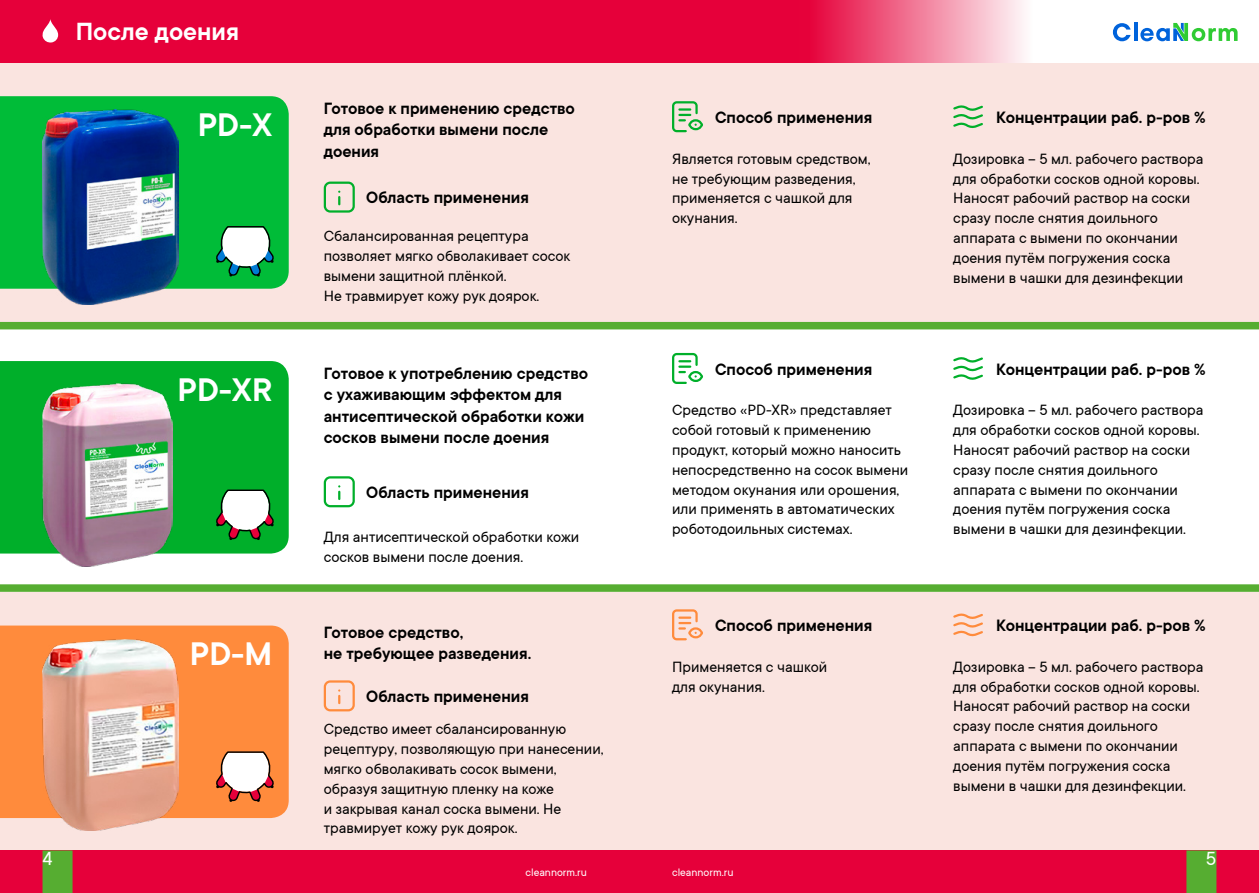
<style>
.page{position:relative;width:1259px;height:893px;background:#fff}
.page>*{position:absolute;margin:0;border:0;box-sizing:border-box;transform-origin:0 0}
.t1{font:600 36px "TT Commons";color:#fff}
.t2{font:600 27.3px "TT Commons";color:#fff}
.t3{font:21px "TT Commons";color:#fff}
.t4{font:600 18px/21.6px "TT Commons";color:#000}
.t5{font:16.5px/19.8px "TT Commons";color:#000}
.t6{font:12px "TT Commons";color:#fff}
</style>
<div class="page">
<div style="left:0;top:63px;width:1259px;height:259px;background:#fae4e0"></div>
<div style="left:0;top:592px;width:1259px;height:259px;background:#fae4e0"></div>
<div style="left:0;top:850px;width:1259px;height:43px;background:#e6003a"></div>
<div style="left:0;top:0;width:1259px;height:63px;background:#e6003a"></div>
<div style="left:43px;top:850px;width:30px;height:43px;background:#56ad31"></div>
<div style="left:1186px;top:850px;width:30px;height:43px;background:#56ad31"></div>
<svg style="left:817px;top:0;width:442px;height:63px;background:#f7bdcb"></svg>
<div style="left:0;top:584px;width:1259px;height:8px;background:#56ad31"></div>
<div style="left:0;top:322px;width:1259px;height:7px;background:#56ad31"></div>
<svg style="left:42px;top:19px;width:16px;height:24px"></svg>
<svg style="left:1113px;top:23px;width:17px;height:18px"></svg>
<svg style="left:1133px;top:22px;width:4px;height:19px"></svg>
<svg style="left:1140px;top:23px;width:97px;height:18px;background:#9ad4c4"></svg>
<svg style="left:953px;top:105px;width:30px;height:23px"></svg>
<svg style="left:672px;top:101px;width:31px;height:32px"></svg>
<svg style="left:953px;top:357px;width:30px;height:23px"></svg>
<svg style="left:672px;top:352px;width:31px;height:32px"></svg>
<svg style="left:953px;top:613px;width:30px;height:24px"></svg>
<svg style="left:672px;top:609px;width:31px;height:32px"></svg>
<div style="left:0;top:96px;width:289px;height:193px;background:#00bc38"></div>
<div style="left:0;top:361px;width:289px;height:193px;background:#00af2a"></div>
<div style="left:0;top:625px;width:289px;height:193px;background:#ff8b3c"></div>
<svg style="left:323px;top:181px;width:32px;height:32px"></svg>
<svg style="left:323px;top:476px;width:32px;height:32px"></svg>
<svg style="left:323px;top:680px;width:32px;height:32px"></svg>
<img style="left:43px;top:110px;width:136px;height:194px">
<img style="left:43px;top:383px;width:130px;height:184px">
<img style="left:43px;top:639px;width:136px;height:192px">
<svg style="left:216px;top:226px;width:58px;height:51px;background:#83c5a3"></svg>
<svg style="left:216px;top:490px;width:58px;height:50px"></svg>
<svg style="left:216px;top:751px;width:58px;height:51px;background:#e1ad99"></svg>
<h2 class="t2" style="left:76px;top:17px;width:165px">После доения</h2>
<h1 class="t1" style="left:198px;top:105px;width:76px">PD-X</h1>
<p class="t3" style="left:43px;top:847px;width:12px">4</p>
<h1 class="t1" style="left:177px;top:370px;width:96px">PD-XR</h1>
<h1 class="t1" style="left:190px;top:634px;width:84px">PD-M</h1>
<p class="t4" style="left:324px;top:98px;width:253px">Готовое к применению средство для обработки вымени после доения</p>
<p class="t4" style="left:366px;top:187px;width:164px">Область применения</p>
<p class="t5" style="left:324px;top:226px;width:248px">Сбалансированная рецептура позволяет мягко обволакивает сосок вымени защитной плёнкой.<br>Не травмирует кожу рук доярок.</p>
<p class="t4" style="left:324px;top:363px;width:266px">Готовое к употреблению средство с ухаживающим эффектом для антисептической обработки кожи сосков вымени после доения</p>
<p class="t4" style="left:366px;top:482px;width:164px">Область применения</p>
<p class="t5" style="left:324px;top:527px;width:257px">Для антисептической обработки кожи сосков вымени после доения.</p>
<p class="t4" style="left:324px;top:622px;width:209px">Готовое средство,<br>не требующее разведения.</p>
<p class="t4" style="left:366px;top:686px;width:164px">Область применения</p>
<p class="t5" style="left:324px;top:720px;width:281px">Средство имеет сбалансированную рецептуру, позволяющую при нанесении, мягко обволакивать сосок вымени, образуя защитную пленку на коже<br>и закрывая канал соска вымени. Не травмирует кожу рук доярок.</p>
<p class="t6" style="left:525px;top:866px;width:63px">cleannorm.ru</p>
<p class="t4" style="left:715px;top:107px;width:159px">Способ применения</p>
<p class="t4" style="left:996px;top:107px;width:211px">Концентрации раб. р-ров %</p>
<p class="t5" style="left:672px;top:149px;width:200px">Является готовым средством, не требующим разведения, применяется с чашкой для окунания.</p>
<p class="t5" style="left:953px;top:149px;width:252px">Дозировка – 5 мл. рабочего раствора для обработки сосков одной коровы.<br>Наносят рабочий раствор на соски сразу после снятия доильного аппарата с вымени по окончании доения путём погружения соска вымени в чашки для дезинфекции</p>
<p class="t4" style="left:715px;top:359px;width:159px">Способ применения</p>
<p class="t4" style="left:996px;top:359px;width:211px">Концентрации раб. р-ров %</p>
<p class="t5" style="left:672px;top:401px;width:238px">Средство «PD-XR» представляет собой готовый к применению продукт, который можно наносить непосредственно на сосок вымени методом окунания или орошения, или применять в автоматических роботодоильных системах.</p>
<p class="t5" style="left:953px;top:401px;width:252px">Дозировка – 5 мл. рабочего раствора для обработки сосков одной коровы.<br>Наносят рабочий раствор на соски сразу после снятия доильного аппарата с вымени по окончании доения путём погружения соска вымени в чашки для дезинфекции.</p>
<p class="t4" style="left:715px;top:615px;width:159px">Способ применения</p>
<p class="t4" style="left:996px;top:615px;width:211px">Концентрации раб. р-ров %</p>
<p class="t5" style="left:672px;top:657px;width:157px">Применяется с чашкой для окунания.</p>
<p class="t6" style="left:672px;top:866px;width:63px">cleannorm.ru</p>
<p class="t5" style="left:953px;top:657px;width:252px">Дозировка – 5 мл. рабочего раствора для обработки сосков одной коровы.<br>Наносят рабочий раствор на соски сразу после снятия доильного аппарата с вымени по окончании доения путём погружения соска вымени в чашки для дезинфекции.</p>
<p class="t3" style="left:1206px;top:847px;width:12px">5</p>
</div>
